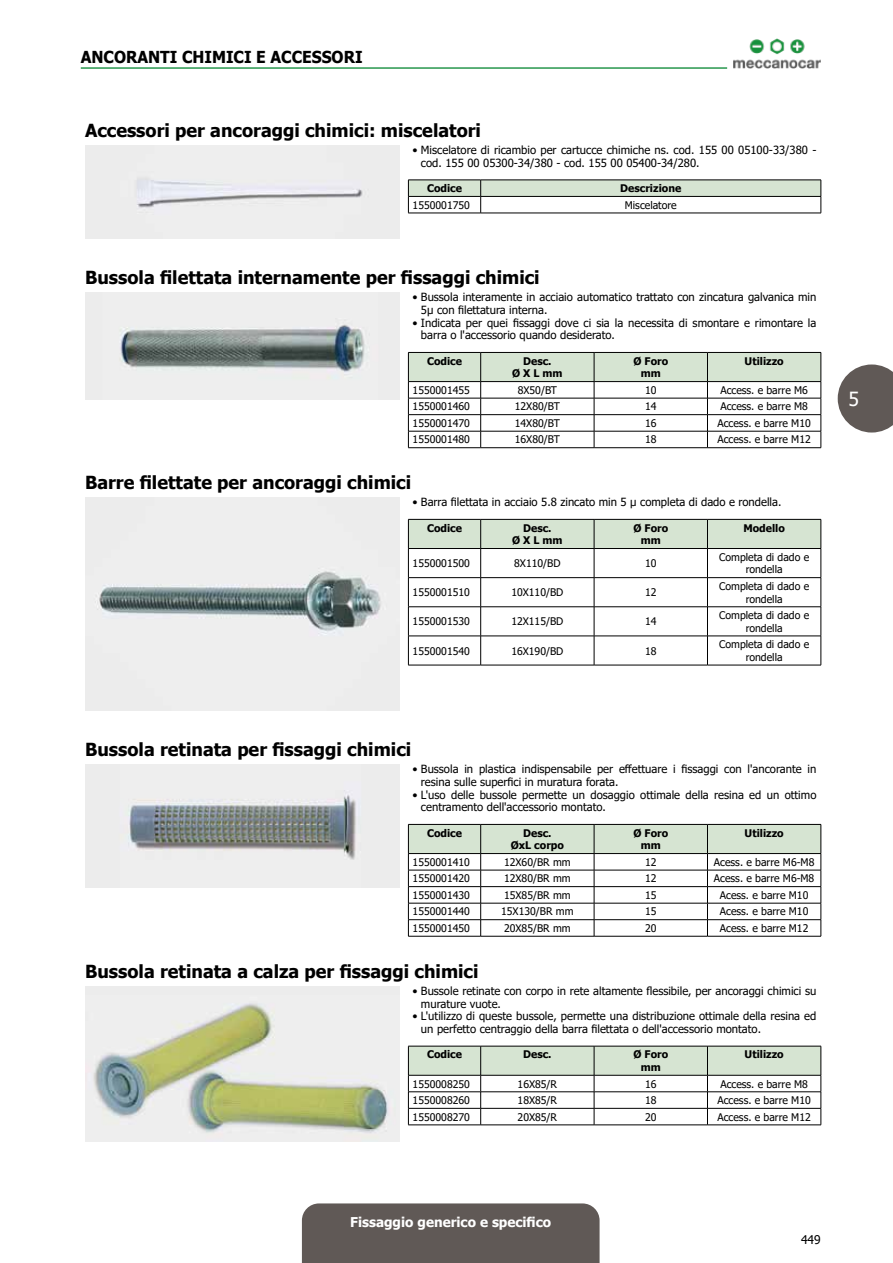
<style>
.page{position:relative;width:893px;height:1263px;background:#fff}
.page>*{position:absolute;margin:0;border:0;box-sizing:border-box;transform-origin:0 0}
.t1{font:19.5px "Tahoma";color:#fff}
.t2{font:700 18px "Tahoma";color:#000}
.t3{font:700 16.5px "Tahoma";color:#000;scale:.95 1}
.t4{font:700 13.5px "Tahoma";color:#fff}
.t5{font:12px "Tahoma";color:#000}
.t6{font:11.25px/12.8px "Tahoma";color:#000}
.t7{font:10.5px/12.6px "Tahoma";color:#000;text-align:center}
.t8{font:700 10.5px/12.6px "Tahoma";color:#000;text-align:center}
</style>
<div class="page">
<div style="left:302px;top:1203px;width:298px;height:60px;background:#605956"></div>
<svg style="left:838px;top:364px;width:55px;height:68px;background:#787370"></svg>
<img style="left:733px;top:38px;width:88px;height:31px">
<hr style="left:81px;top:67px;width:646px;height:2px;background:#28974e">
<img style="left:85px;top:146px;width:315px;height:92px">
<svg style="left:408px;top:180px;width:414px;height:33px"></svg>
<hr style="left:408px;top:213px;width:73px;height:1px;background:#000">
<hr style="left:481px;top:213px;width:340px;height:1px;background:#000">
<img style="left:85px;top:293px;width:315px;height:106px">
<svg style="left:408px;top:352px;width:414px;height:95px"></svg>
<hr style="left:408px;top:447px;width:73px;height:1px;background:#000">
<hr style="left:481px;top:447px;width:113px;height:1px;background:#000">
<hr style="left:594px;top:447px;width:113px;height:1px;background:#000">
<hr style="left:707px;top:447px;width:114px;height:1px;background:#000">
<img style="left:85px;top:498px;width:314px;height:212px">
<svg style="left:408px;top:519px;width:414px;height:146px"></svg>
<hr style="left:408px;top:665px;width:73px;height:1px;background:#000">
<hr style="left:481px;top:665px;width:113px;height:1px;background:#000">
<hr style="left:594px;top:665px;width:113px;height:1px;background:#000">
<hr style="left:707px;top:665px;width:114px;height:1px;background:#000">
<img style="left:85px;top:765px;width:315px;height:122px">
<svg style="left:408px;top:824px;width:414px;height:112px"></svg>
<hr style="left:408px;top:936px;width:73px;height:1px;background:#000">
<hr style="left:481px;top:936px;width:113px;height:1px;background:#000">
<hr style="left:594px;top:936px;width:113px;height:1px;background:#000">
<hr style="left:707px;top:936px;width:114px;height:1px;background:#000">
<img style="left:85px;top:986px;width:315px;height:155px">
<svg style="left:408px;top:1046px;width:414px;height:79px"></svg>
<hr style="left:408px;top:1124px;width:73px;height:1px;background:#000">
<hr style="left:481px;top:1124px;width:113px;height:1px;background:#000">
<hr style="left:594px;top:1124px;width:113px;height:1px;background:#000">
<hr style="left:707px;top:1124px;width:114px;height:1px;background:#000">
<h3 class="t3" style="left:81px;top:45px;width:73px">Ancorant</h3>
<h3 class="t3" style="left:170px;top:45px;width:118px">i chimici e acc</h3>
<h3 class="t3" style="left:302px;top:45px;width:65px">essori</h3>
<h2 class="t2" style="left:85px;top:118px;width:398px">Accessori per ancoraggi chimici: miscelatori</h2>
<p class="t6" style="left:421px;top:144px;width:397px;text-indent:-9px">• Miscelatore di ricambio per cartucce chimiche ns. cod. 155 00 05100-33/380 - cod. 155 00 05300-34/380 - cod. 155 00 05400-34/280.</p>
<p class="t8" style="left:427px;top:182px;width:37px">Codice</p>
<p class="t8" style="left:620px;top:182px;width:62px">Descrizione</p>
<p class="t7" style="left:413px;top:199px;width:59px">1550001750</p>
<p class="t7" style="left:625px;top:199px;width:53px">Miscelatore</p>
<h2 class="t2" style="left:85px;top:265px;width:456px">Bussola filettata internamente per fissaggi chimici</h2>
<p class="t6" style="left:421px;top:291px;width:397px;text-indent:-9px">• Bussola interamente in acciaio automatico trattato con zincatura galvanica min<br>5µ con filettatura interna.</p>
<p class="t6" style="left:421px;top:317px;width:397px;text-indent:-9px">• Indicata per quei fissaggi dove ci sia la necessita di smontare e rimontare la barra o l'accessorio quando desiderato.</p>
<p class="t8" style="left:427px;top:355px;width:37px">Codice</p>
<p class="t8" style="left:512px;top:355px;width:52px">Desc.<br>Ø X L mm</p>
<p class="t8" style="left:633px;top:355px;width:36px">Ø Foro mm</p>
<p class="t8" style="left:745px;top:355px;width:41px">Utilizzo</p>
<p class="t7" style="left:413px;top:384px;width:59px">1550001455</p>
<p class="t7" style="left:518px;top:384px;width:41px">8X50/BT</p>
<p class="t7" style="left:645px;top:384px;width:13px">10</p>
<p class="t7" style="left:720px;top:384px;width:89px">Access. e barre M6</p>
<p class="t7" style="left:413px;top:401px;width:59px">1550001460</p>
<p class="t7" style="left:515px;top:401px;width:47px">12X80/BT</p>
<p class="t7" style="left:645px;top:401px;width:13px">14</p>
<p class="t7" style="left:720px;top:401px;width:89px">Access. e barre M8</p>
<p class="t7" style="left:413px;top:417px;width:59px">1550001470</p>
<p class="t7" style="left:515px;top:417px;width:47px">14X80/BT</p>
<p class="t7" style="left:645px;top:417px;width:13px">16</p>
<p class="t7" style="left:717px;top:417px;width:95px">Access. e barre M10</p>
<p class="t7" style="left:413px;top:434px;width:59px">1550001480</p>
<p class="t7" style="left:515px;top:434px;width:47px">16X80/BT</p>
<p class="t7" style="left:645px;top:434px;width:13px">18</p>
<p class="t7" style="left:717px;top:434px;width:95px">Access. e barre M12</p>
<h2 class="t2" style="left:85px;top:470px;width:328px">Barre filettate per ancoraggi chimici</h2>
<p class="t6" style="left:412px;top:497px;width:371px">• Barra filettata in acciaio 5.8 zincato min 5 µ completa di dado e rondella.</p>
<p class="t8" style="left:427px;top:522px;width:37px">Codice</p>
<p class="t8" style="left:512px;top:522px;width:52px">Desc.<br>Ø X L mm</p>
<p class="t8" style="left:633px;top:522px;width:36px">Ø Foro mm</p>
<p class="t8" style="left:743px;top:522px;width:43px">Modello</p>
<p class="t7" style="left:413px;top:558px;width:59px">1550001500</p>
<p class="t7" style="left:514px;top:558px;width:48px">8X110/BD</p>
<p class="t7" style="left:645px;top:558px;width:13px">10</p>
<p class="t7" style="left:719px;top:551px;width:92px">Completa di dado e rondella</p>
<p class="t7" style="left:413px;top:587px;width:59px">1550001510</p>
<p class="t7" style="left:511px;top:587px;width:54px">10X110/BD</p>
<p class="t7" style="left:645px;top:587px;width:13px">12</p>
<p class="t7" style="left:719px;top:580px;width:92px">Completa di dado e rondella</p>
<p class="t7" style="left:413px;top:616px;width:59px">1550001530</p>
<p class="t7" style="left:511px;top:616px;width:54px">12X115/BD</p>
<p class="t7" style="left:645px;top:616px;width:13px">14</p>
<p class="t7" style="left:719px;top:609px;width:92px">Completa di dado e rondella</p>
<p class="t7" style="left:413px;top:645px;width:59px">1550001540</p>
<p class="t7" style="left:511px;top:645px;width:54px">16X190/BD</p>
<p class="t7" style="left:645px;top:645px;width:13px">18</p>
<p class="t7" style="left:719px;top:639px;width:92px">Completa di dado e rondella</p>
<h2 class="t2" style="left:85px;top:737px;width:328px">Bussola retinata per fissaggi chimici</h2>
<p class="t6" style="left:421px;top:763px;width:397px;text-indent:-9px">• Bussola in plastica indispensabile per effettuare i fissaggi con l'ancorante in resina sulle superfici in muratura forata.</p>
<p class="t6" style="left:421px;top:789px;width:397px;text-indent:-9px">• L'uso delle bussole permette un dosaggio ottimale della resina ed un ottimo centramento dell'accessorio montato.</p>
<p class="t8" style="left:427px;top:827px;width:37px">Codice</p>
<p class="t8" style="left:511px;top:827px;width:55px">Desc.<br>ØxL corpo</p>
<p class="t8" style="left:633px;top:827px;width:36px">Ø Foro mm</p>
<p class="t8" style="left:745px;top:827px;width:41px">Utilizzo</p>
<p class="t7" style="left:413px;top:856px;width:59px">1550001410</p>
<p class="t7" style="left:504px;top:856px;width:68px">12X60/BR mm</p>
<p class="t7" style="left:645px;top:856px;width:13px">12</p>
<p class="t7" style="left:714px;top:856px;width:102px">Acess. e barre M6-M8</p>
<p class="t7" style="left:413px;top:873px;width:59px">1550001420</p>
<p class="t7" style="left:504px;top:873px;width:68px">12X80/BR mm</p>
<p class="t7" style="left:645px;top:873px;width:13px">12</p>
<p class="t7" style="left:714px;top:873px;width:102px">Acess. e barre M6-M8</p>
<p class="t7" style="left:413px;top:889px;width:59px">1550001430</p>
<p class="t7" style="left:504px;top:889px;width:68px">15X85/BR mm</p>
<p class="t7" style="left:645px;top:889px;width:13px">15</p>
<p class="t7" style="left:720px;top:889px;width:90px">Acess. e barre M10</p>
<p class="t7" style="left:413px;top:906px;width:59px">1550001440</p>
<p class="t7" style="left:501px;top:906px;width:74px">15X130/BR mm</p>
<p class="t7" style="left:645px;top:906px;width:13px">15</p>
<p class="t7" style="left:720px;top:906px;width:90px">Acess. e barre M10</p>
<p class="t7" style="left:413px;top:922px;width:59px">1550001450</p>
<p class="t7" style="left:504px;top:922px;width:68px">20X85/BR mm</p>
<p class="t7" style="left:645px;top:922px;width:13px">20</p>
<p class="t7" style="left:720px;top:922px;width:90px">Acess. e barre M12</p>
<h2 class="t2" style="left:85px;top:959px;width:395px">Bussola retinata a calza per fissaggi chimici</h2>
<p class="t6" style="left:421px;top:985px;width:397px;text-indent:-9px">• Bussole retinate con corpo in rete altamente flessibile, per ancoraggi chimici su murature vuote.</p>
<p class="t6" style="left:421px;top:1010px;width:397px;text-indent:-9px">• L'utilizzo di queste bussole, permette una distribuzione ottimale della resina ed un perfetto centraggio della barra filettata o dell'accessorio montato.</p>
<p class="t8" style="left:427px;top:1049px;width:37px">Codice</p>
<p class="t8" style="left:523px;top:1049px;width:30px">Desc.</p>
<p class="t8" style="left:633px;top:1049px;width:36px">Ø Foro mm</p>
<p class="t8" style="left:745px;top:1049px;width:41px">Utilizzo</p>
<p class="t7" style="left:413px;top:1078px;width:59px">1550008250</p>
<p class="t7" style="left:518px;top:1078px;width:41px">16X85/R</p>
<p class="t7" style="left:645px;top:1078px;width:13px">16</p>
<p class="t7" style="left:720px;top:1078px;width:89px">Access. e barre M8</p>
<p class="t7" style="left:413px;top:1094px;width:59px">1550008260</p>
<p class="t7" style="left:518px;top:1094px;width:41px">18X85/R</p>
<p class="t7" style="left:645px;top:1094px;width:13px">18</p>
<p class="t7" style="left:717px;top:1094px;width:95px">Access. e barre M10</p>
<p class="t7" style="left:413px;top:1111px;width:59px">1550008270</p>
<p class="t7" style="left:518px;top:1111px;width:41px">20X85/R</p>
<p class="t7" style="left:645px;top:1111px;width:13px">20</p>
<p class="t7" style="left:717px;top:1111px;width:95px">Access. e barre M12</p>
<h1 class="t1" style="left:848px;top:386px;width:12px">5</h1>
<p class="t4" style="left:350px;top:1212px;width:202px">Fissaggio generico e specifico</p>
<p class="t5" style="left:801px;top:1231px;width:21px">449</p>
</div>
